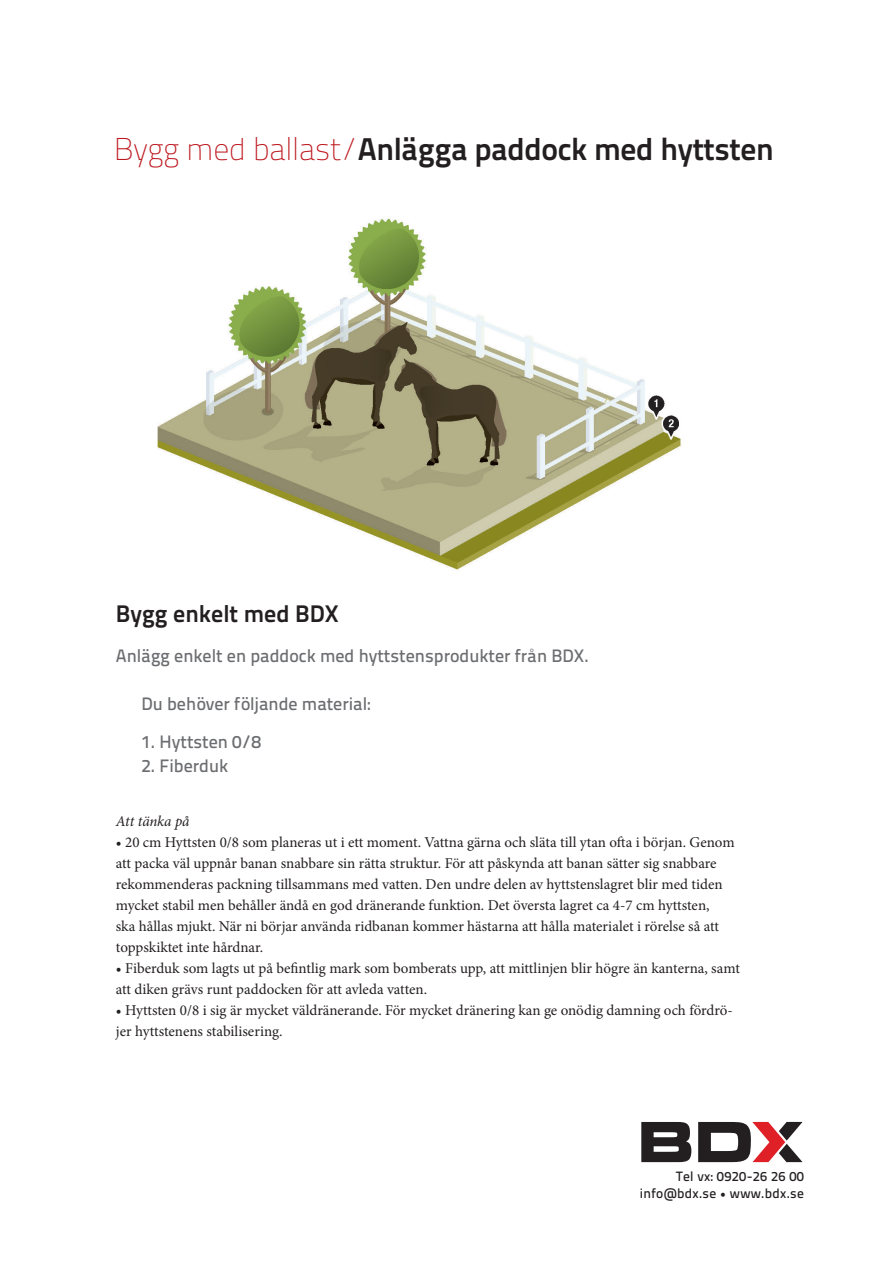
<style>
.page{position:relative;width:893px;height:1263px;background:#fff}
.page>*{position:absolute;margin:0;border:0;box-sizing:border-box;transform-origin:0 0}
.t1{font:31.5px "Titillium Text 14 L 800 wt";letter-spacing:-.01em;color:#231f20}
.t2{font:24px "Titillium Text 14 L 800 wt";color:#231f20}
.t3{font:18px "Titillium Text 14 L 600 wt";color:#6c6d70}
.t4{font:15px/21px "Minion Pro";letter-spacing:-.005em;color:#231f20}
.t5{font:italic 15px "Minion Pro";letter-spacing:-.01em;color:#231f20}
.t6{font:13.5px/16.5px "Titillium Text 14 L 600 wt";letter-spacing:.02em;color:#231f20;text-align:right}
.s1{font-family:"Titillium Text 14 L";font-weight:700;color:#bd181e}
.s2{font-family:"Minion Pro";font-size:15px}
</style>
<div class="page">
<img style="left:157px;top:218px;width:524px;height:352px">
<svg style="left:641px;top:1122px;width:50px;height:40px;background:#474344"></svg>
<svg style="left:698px;top:1122px;width:104px;height:40px"></svg>
<h1 class="t1" style="left:114px;top:130px;width:662px"><span class="s1">Bygg med ballast/</span>Anlägga paddock med hyttsten</h1>
<h2 class="t2" style="left:116px;top:599px;width:224px">Bygg enkelt med BDX</h2>
<p class="t3" style="left:116px;top:645px;width:474px">Anlägg enkelt en paddock med hyttstensprodukter från BDX.</p>
<p class="t3" style="left:141px;top:693px;width:231px">Du behöver följande material:</p>
<p class="t3" style="left:141px;top:731px;width:121px">1. Hyttsten 0/8</p>
<p class="t3" style="left:141px;top:755px;width:88px">2. Fiberduk</p>
<p class="t5" style="left:116px;top:811px;width:75px">Att tänka på</p>
<p class="t4" style="left:116px;top:832px;width:620px">• 20 cm Hyttsten 0/8 som planeras ut i ett moment. Vattna gärna och släta till ytan ofta i början. Genom att packa väl uppnår banan snabbare sin rätta struktur. För att påskynda att banan sätter sig snabbare rekommenderas packning tillsammans med vatten. Den undre delen av hyttstenslagret blir med tiden mycket stabil men behåller ändå en god dränerande funktion. Det översta lagret ca 4-7 cm hyttsten,<br>ska hållas mjukt. När ni börjar använda ridbanan kommer hästarna att hålla materialet i rörelse så att toppskiktet inte hårdnar.</p>
<p class="t4" style="left:116px;top:958px;width:625px">• Fiberduk som lagts ut på befintlig mark som bomberats upp, att mittlinjen blir högre än kanterna, samt att diken grävs runt paddocken för att avleda vatten.</p>
<p class="t4" style="left:116px;top:1000px;width:618px">• Hyttsten 0/8 i sig är mycket väldränerande. För mycket dränering kan ge onödig damning och fördrö&shy;jer hyttstenens stabilisering.</p>
<p class="t6" style="left:640px;top:1168px;width:166px">Tel vx: 0920-26 26 00 info@bdx.se <span class="s2">•</span> www.bdx.se</p>
</div>
